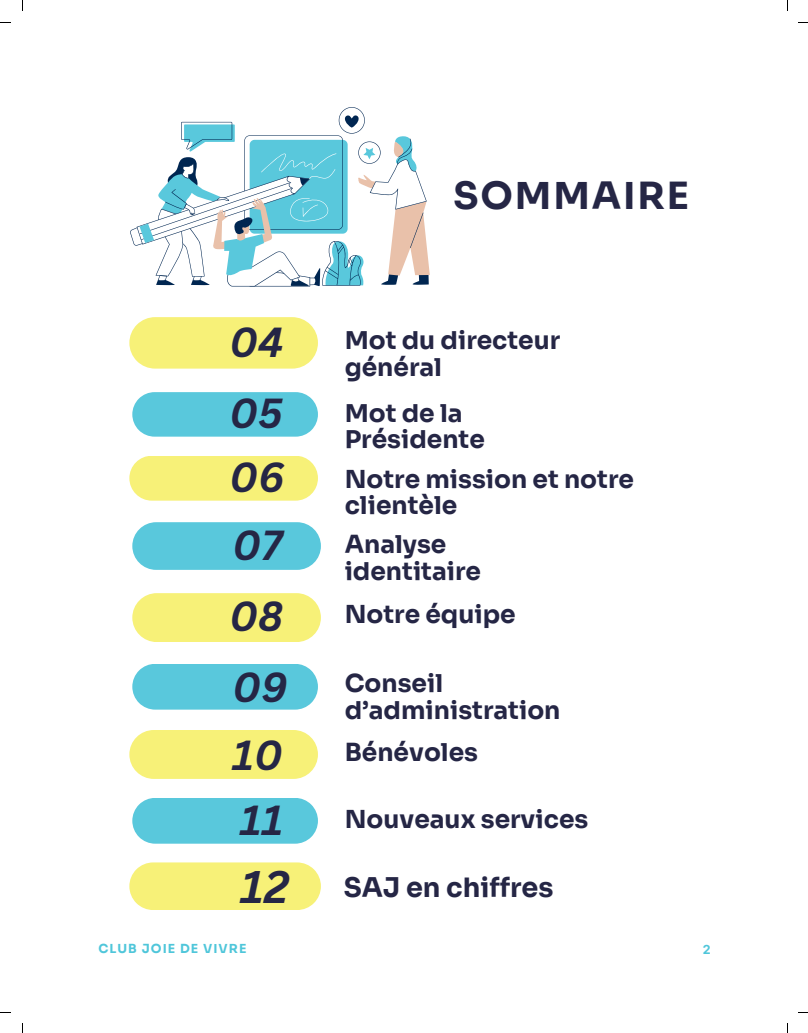
<style>
.page{position:relative;width:808px;height:1033px;background:#fff}
.page>*{position:absolute;margin:0;border:0;box-sizing:border-box;transform-origin:0 0}
.t1{font:italic 700 40.88px/70.5px "Canva Sans";color:#252645}
.t2{font:700 37.62px "Sora";letter-spacing:.05em;color:#252645}
.t3{font:700 27px "Sora";color:#252645}
.t4{font:700 24.88px/26.8px "Sora";color:#252645}
.t5{font:700 12.5px "Sora";letter-spacing:.085em;color:#4fc6da}
.t6{font:700 12.5px "Inter";color:#4fc6da}
.s1{font-family:"Canva Sans";font-style:italic;font-size:44.5px}
</style>
<div class="page">
<svg style="left:130px;top:107px;width:300px;height:179px"></svg>
<svg style="left:129px;top:317px;width:189px;height:51px;background:#f7f180"></svg>
<svg style="left:132px;top:392px;width:186px;height:44px;background:#62cadd"></svg>
<div style="left:129px;top:456px;width:189px;height:44px;background:#f7f178;border-radius:22px"></div>
<div style="left:132px;top:522px;width:189px;height:48px;background:#59c8dc;border-radius:24px"></div>
<div style="left:132px;top:593px;width:189px;height:49px;background:#f7f178;border-radius:24px"></div>
<div style="left:132px;top:664px;width:186px;height:45px;background:#59c8dc"></div>
<div style="left:129px;top:730px;width:189px;height:49px;background:#f7f178;border-radius:24px"></div>
<div style="left:132px;top:798px;width:186px;height:45px;background:#59c8dc"></div>
<svg style="left:129px;top:862px;width:192px;height:48px;background:#f7f180"></svg>
<h2 class="t2" style="left:453px;top:164px;width:237px">SOMMAIRE</h2>
<h1 class="t1" style="left:229px;top:308px;width:55px">04<br>05</h1>
<p class="t4" style="left:344px;top:324px;width:217px">Mot du directeur général</p>
<p class="t4" style="left:344px;top:397px;width:142px">Mot de la<br>Présidente</p>
<h1 class="t1" style="left:229px;top:443px;width:56px;line-height:67.9px">06<br>07</h1>
<h1 class="t1" style="left:229px;top:582px;width:59px">08<br>09</h1>
<p class="t4" style="left:345px;top:463px;width:291px">Notre mission et notre clientèle</p>
<p class="t4" style="left:344px;top:529px;width:138px">Analyse identitaire</p>
<p class="t4" style="left:345px;top:598px;width:172px">Notre équipe</p>
<p class="t4" style="left:344px;top:667px;width:217px">Conseil d’administration</p>
<h1 class="t1" style="left:232px;top:720px;width:52px">10</h1>
<p class="t4" style="left:344px;top:736px;width:135px">Bénévoles</p>
<h1 class="t1" style="left:240px;top:785px;width:45px">11</h1>
<p class="t4" style="left:345px;top:803px;width:245px">Nouveaux services</p>
<p class="t3" style="left:240px;top:864px;width:314px"><span class="s1">12</span> SAJ en chiffres</p>
<p class="t5" style="left:98px;top:938px;width:150px">CLUB JOIE DE VIVRE</p>
<p class="t6" style="left:703px;top:940px;width:9px">2</p>
</div>
